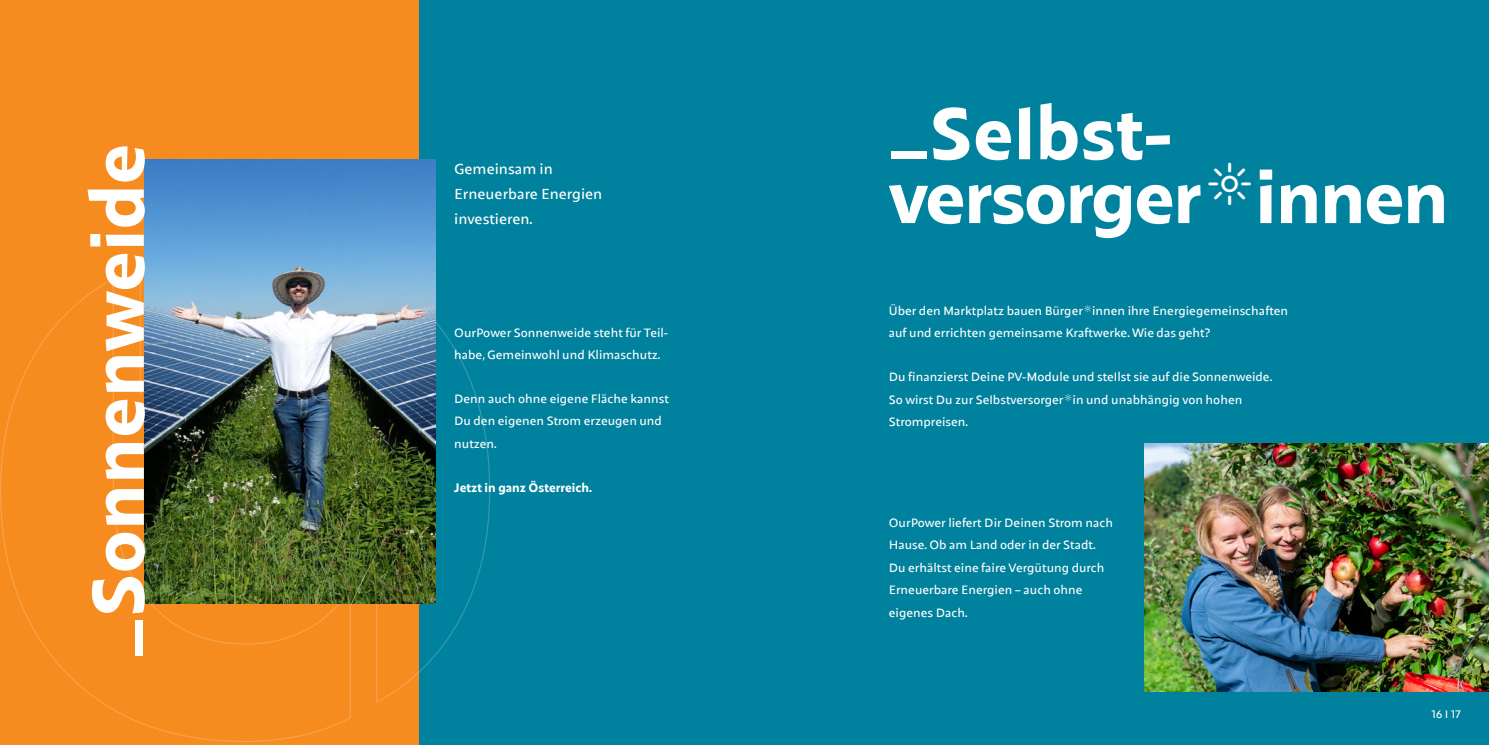
<style>
.page{position:relative;width:1489px;height:745px;background:#fff}
.page>*{position:absolute;margin:0;border:0;box-sizing:border-box;transform-origin:0 0}
.t1{font:700 75px/63.8px "Maipo Sans";letter-spacing:-.025em;color:#fff}
.t2{font:700 75px "Maipo Sans";letter-spacing:-.005em;color:#fff}
.t3{font:15px/25px "Maipo Sans";color:#fff}
.t4{font:12.5px/22.5px "Maipo Sans";color:#fff}
.t5{font:700 12.5px "Maipo Sans";color:#fff}
.t6{font:11.25px "Maipo Sans";color:#fff}
</style>
<div class="page">
<div style="left:411px;top:0;width:1077px;height:744px;background:#00819d"></div>
<div style="left:0;top:0;width:418px;height:744px;background:#f68b1f"></div>
<svg style="left:0;top:238px;width:491px;height:504px"></svg>
<img style="left:145px;top:159px;width:291px;height:443px">
<img style="left:1144px;top:443px;width:344px;height:248px">
<h1 class="t2" style="left:69px;top:656px;width:515px;rotate:-90deg">_Sonnenweide</h1>
<p class="t3" style="left:454px;top:156px;width:150px">Gemeinsam in<br>Erneuerbare Energien investieren.</p>
<p class="t4" style="left:454px;top:320px;width:215px">OurPower Sonnenweide steht für Teil&shy;habe, Gemeinwohl und Klimaschutz.</p>
<p class="t4" style="left:454px;top:386px;width:216px">Denn auch ohne eigene Fläche kannst<br>Du den eigenen Strom erzeugen und nutzen.</p>
<p class="t5" style="left:454px;top:479px;width:139px">Jetzt in ganz Österreich.</p>
<h1 class="t1" style="left:889px;top:97px;width:561px">_Selbst&shy;versorger<sup>õ</sup>innen</h1>
<p class="t4" style="left:888px;top:298px;width:401px">Über den Marktplatz bauen Bürger<sup>õ</sup>innen ihre Energiegemeinschaften auf und errichten gemeinsame Kraftwerke. Wie das geht?</p>
<p class="t4" style="left:888px;top:365px;width:385px">Du finanzierst Deine PV-Module und stellst sie auf die Sonnenweide.<br>So wirst Du zur Selbstversorger<sup>õ</sup>in und unabhängig von hohen<br>Strompreisen.</p>
<p class="t4" style="left:888px;top:510px;width:226px">OurPower liefert Dir Deinen Strom nach<br>Hause. Ob am Land oder in der Stadt.<br>Du erhältst eine faire Vergütung durch<br>Erneuerbare Energien – auch ohne eigenes Dach.</p>
<p class="t6" style="left:1431px;top:706px;width:30px">16 I 17</p>
</div>
